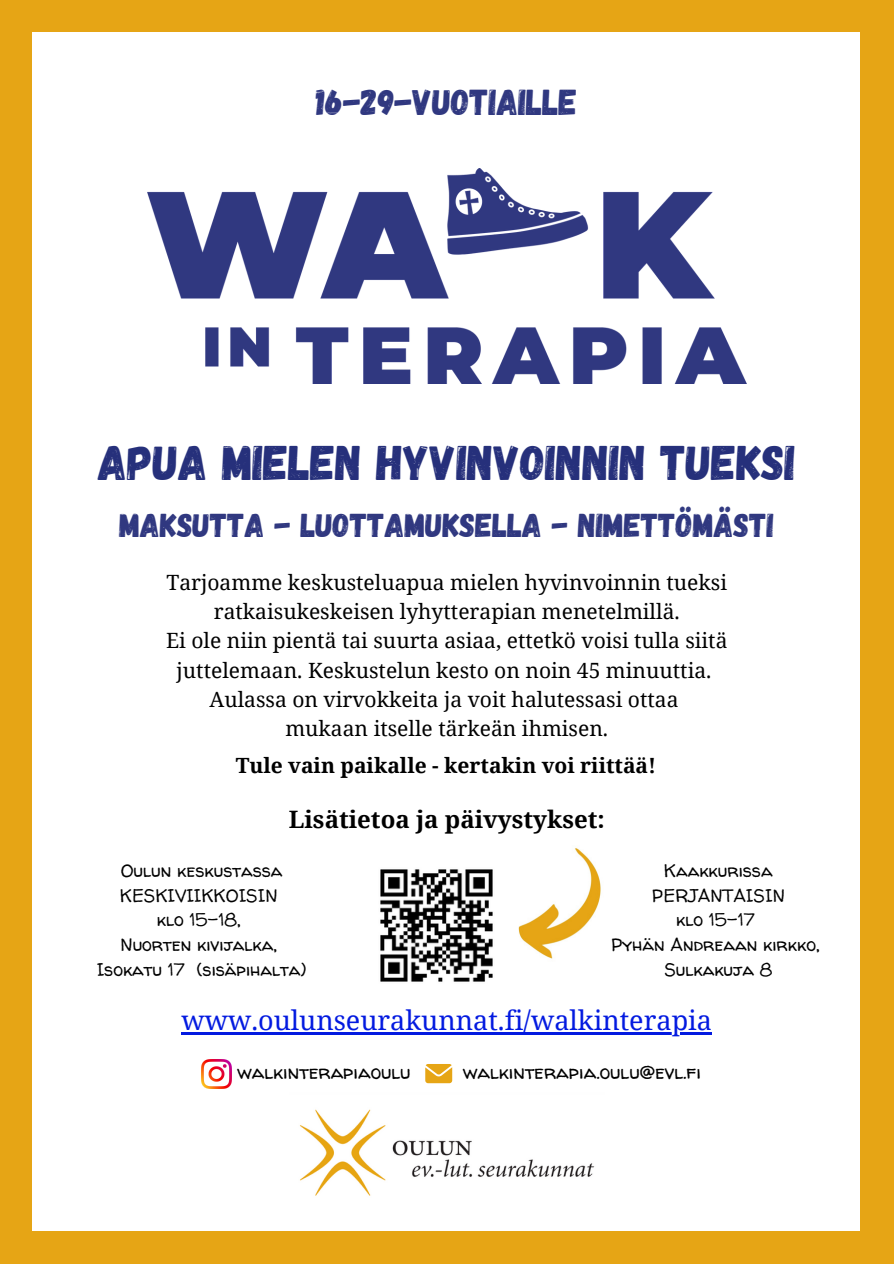
<style>
.page{position:relative;width:894px;height:1264px;background:#fff}
.page>*{position:absolute;margin:0;border:0;box-sizing:border-box;transform-origin:0 0}
.t1{font:48.45px "Gagalin";color:#26307b}
.t2{font:36px "Gagalin";color:#303880}
.t3{font:33px "Gagalin";color:#303880}
.t4{font:27px "Noto Serif";color:#031ae0}
.t5{font:700 24px "Noto Serif";color:#000}
.t6{font:21px/29.2px "Noto Serif";color:#000;text-align:center}
.t7{font:700 21px "Noto Serif";color:#000}
.t8{font:19.5px "Walter Turncoat";color:#000}
.t9{font:18px "Walter Turncoat";color:#000}
</style>
<div class="page">
<div style="left:0;top:0;width:893px;height:1263px;background:#e6a515"></div>
<div style="left:32px;top:33px;width:827px;height:1197px;background:#fff"></div>
<img style="left:518px;top:848px;width:83px;height:111px">
<img style="left:380px;top:869px;width:113px;height:113px">
<img style="left:299px;top:1109px;width:296px;height:87px">
<img style="left:147px;top:168px;width:599px;height:215px">
<img style="left:202px;top:1059px;width:29px;height:29px">
<svg style="left:425px;top:1064px;width:27px;height:19px"></svg>
<hr style="left:181px;top:1031px;width:531px;height:3px;background:#031ae0">
<p class="t2" style="left:316px;top:79px;width:263px">16-29-VUOTIAILLE</p>
<p class="t1" style="left:98px;top:431px;width:698px">APUA MIELEN HYVINVOINNIN TUEKSI</p>
<p class="t3" style="left:119px;top:504px;width:655px">MAKSUTTA - LUOTTAMUKSELLA - NIMETTÖMÄSTI</p>
<p class="t6" style="left:166px;top:567px;width:562px">Tarjoamme keskusteluapua mielen hyvinvoinnin tueksi ratkaisukeskeisen lyhytterapian menetelmillä.</p>
<p class="t6" style="left:166px;top:625px;width:562px">Ei ole niin pientä tai suurta asiaa, ettetkö voisi tulla siitä juttelemaan. Keskustelun kesto on noin 45 minuuttia.</p>
<p class="t6" style="left:209px;top:684px;width:470px">Aulassa on virvokkeita ja voit halutessasi ottaa</p>
<p class="t6" style="left:285px;top:713px;width:324px">mukaan itselle tärkeän ihmisen.</p>
<p class="t7" style="left:236px;top:751px;width:422px">Tule vain paikalle - kertakin voi riittää!</p>
<p class="t5" style="left:289px;top:802px;width:317px">Lisätietoa ja päivystykset:</p>
<p class="t9" style="left:121px;top:858px;width:163px">Oulun keskustassa</p>
<p class="t9" style="left:120px;top:882px;width:159px">KESKIVIIKKOISIN</p>
<p class="t9" style="left:157px;top:907px;width:85px">klo 15-18,</p>
<p class="t9" style="left:120px;top:932px;width:158px">Nuorten kivijalka,</p>
<p class="t9" style="left:97px;top:957px;width:211px">Isokatu 17 (sisäpihalta)</p>
<p class="t9" style="left:663px;top:858px;width:110px">Kaakkurissa</p>
<p class="t9" style="left:651px;top:882px;width:135px">PERJANTAISIN</p>
<p class="t9" style="left:676px;top:907px;width:80px">klo 15–17</p>
<p class="t9" style="left:611px;top:932px;width:210px">Pyhän Andreaan kirkko,</p>
<p class="t9" style="left:664px;top:957px;width:109px">Sulkakuja 8</p>
<p class="t4" style="left:181px;top:1000px;width:532px">www.oulunseurakunnat.fi/walkinterapia</p>
<p class="t8" style="left:237px;top:1058px;width:174px">walkinterapiaoulu</p>
<p class="t8" style="left:463px;top:1058px;width:239px">walkinterapia.oulu@evl.fi</p>
</div>
